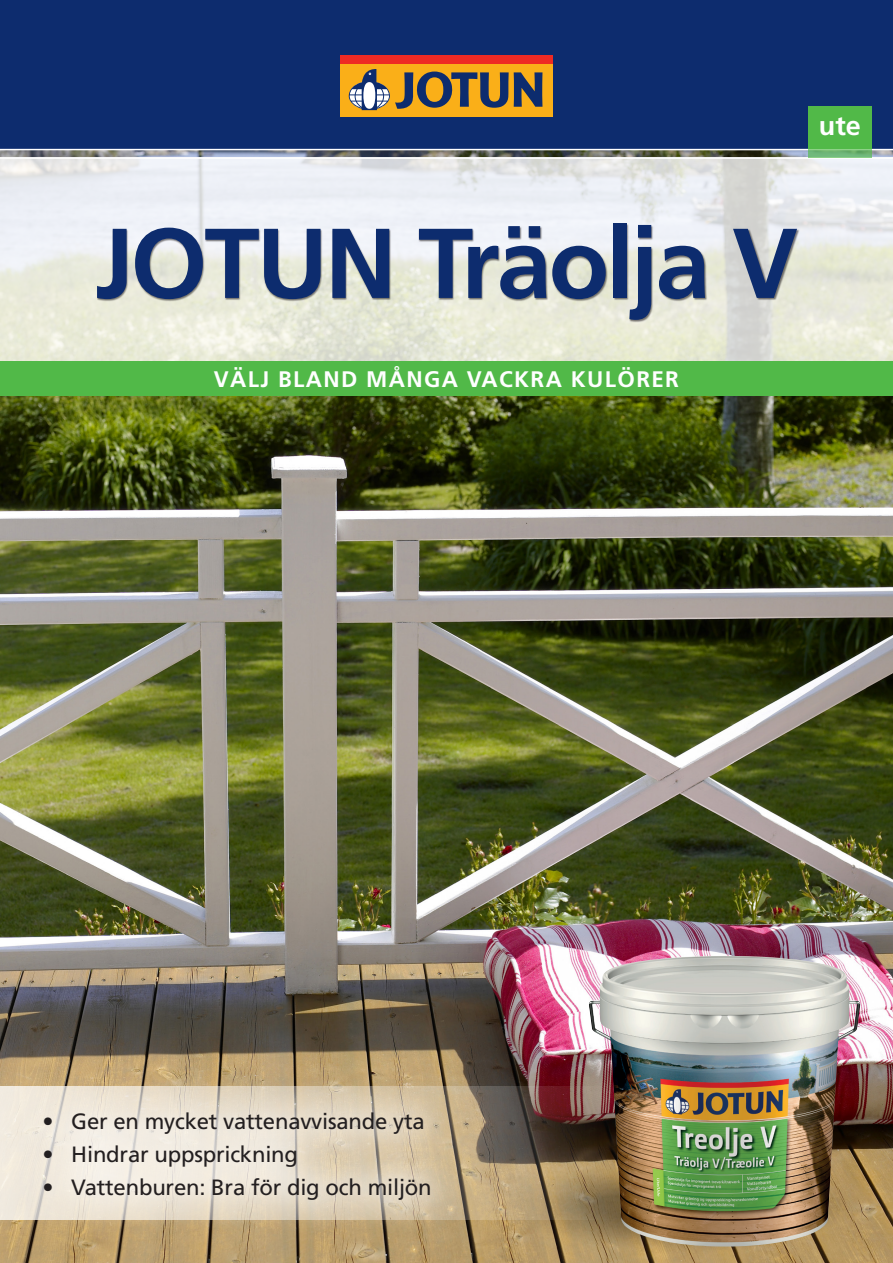
<style>
.page{position:relative;width:893px;height:1263px;background:#fff}
.page>*{position:absolute;margin:0;border:0;box-sizing:border-box;transform-origin:0 0}
.t1{font:700 99px "Frutiger";letter-spacing:-.03em;color:#0d2c6e}
.t2{font:700 27px "Frutiger";color:#fff}
.t3{font:700 22.5px "Frutiger";letter-spacing:.06em;color:#fff}
.t4{font:22.2px "Frutiger";letter-spacing:-.01em;color:#231f20}
</style>
<div class="page">
<img style="left:0;top:150px;width:893px;height:1113px">
<img style="left:401px;top:947px;width:473px;height:316px">
<div style="left:0;top:0;width:893px;height:149px;background:#0d2c6e"></div>
<svg style="left:0;top:159px;width:893px;height:202px;background:#e8eae5"></svg>
<div style="left:97px;top:224px;width:703px;height:98px;background:#231f20;opacity:.6"></div>
<div style="left:0;top:361px;width:893px;height:34px;background:#51b948"></div>
<hr style="left:0;top:157px;width:893px;height:2px;background:#fff">
<div style="left:808px;top:106px;width:64px;height:43px;background:#51b948"></div>
<svg style="left:808px;top:149px;width:64px;height:8px"></svg>
<div style="left:340px;top:64px;width:213px;height:53px;background:#faaf18"></div>
<div style="left:340px;top:55px;width:213px;height:9px;background:#ee2a23"></div>
<svg style="left:349px;top:69px;width:193px;height:41px"></svg>
<img style="left:588px;top:956px;width:272px;height:290px">
<svg style="left:0;top:1086px;width:622px;height:134px;background:#867059"></svg>
<svg style="left:8px;top:1078px;width:458px;height:157px;background:#ddd0ba"></svg>
<p class="t2" style="left:819px;top:110px;width:44px">ute</p>
<h1 class="t1" style="left:95px;top:205px;width:705px">JOTUN Träolja V</h1>
<p class="t3" style="left:214px;top:366px;width:467px">VÄLJ BLAND MÅNGA VACKRA KULÖRER</p>
<p class="t4" style="left:43px;top:1108px;width:384px">• Ger en mycket vattenavvisande yta</p>
<p class="t4" style="left:43px;top:1141px;width:257px">• Hindrar uppsprickning</p>
<p class="t4" style="left:43px;top:1174px;width:391px">• Vattenburen: Bra för dig och miljön</p>
</div>
